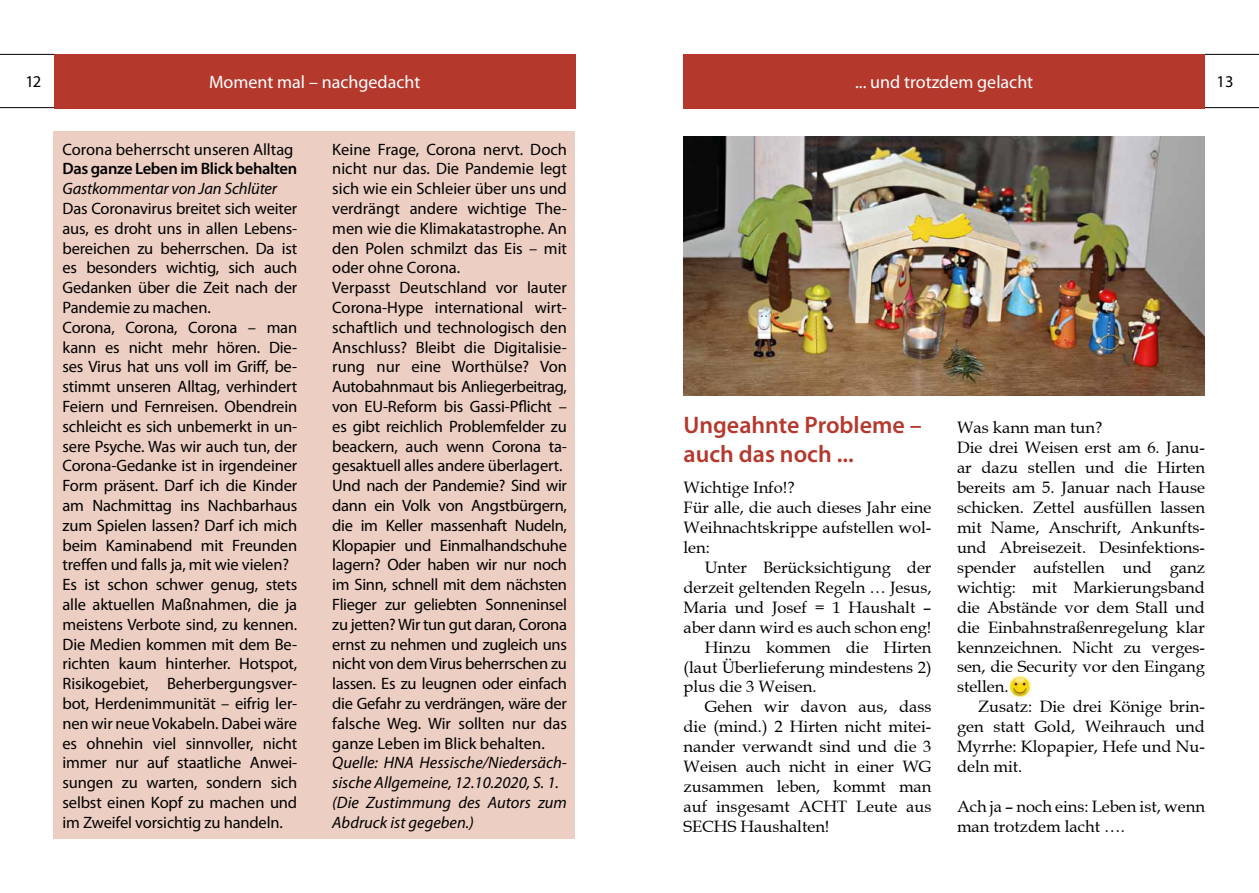
<style>
.page{position:relative;width:1259px;height:893px;background:#fff}
.page>*{position:absolute;margin:0;border:0;box-sizing:border-box;transform-origin:0 0}
.t1{font:600 24px/28.8px "Myriad Pro";color:#b5382d}
.t2{font:18px "Myriad Pro";color:#fff}
.t3{font:16.5px/19.8px "Myriad Pro";letter-spacing:-.01em;color:#000}
.t4{font:16.5px/20px "Book Antiqua";color:#000}
.t5{font:italic 16.5px/19.8px "Myriad Pro";color:#000}
.t6{font:600 16.5px "Myriad Pro";letter-spacing:-.02em;color:#000}
</style>
<div class="page">
<div style="left:54px;top:54px;width:521px;height:54px;background:#b5382d"></div>
<div style="left:683px;top:54px;width:522px;height:54px;background:#b5382d"></div>
<hr style="left:0;top:54px;width:54px;height:1px;background:#000">
<hr style="left:0;top:107px;width:54px;height:1px;background:#000">
<hr style="left:1205px;top:54px;width:54px;height:1px;background:#000">
<hr style="left:1205px;top:107px;width:54px;height:1px;background:#000">
<img style="left:1007px;top:676px;width:24px;height:20px">
<div style="left:54px;top:132px;width:521px;height:707px;background:#eccec3"></div>
<img style="left:683px;top:136px;width:522px;height:259px">
<p class="t3" style="left:26px;top:71px;width:17px">12</p>
<p class="t2" style="left:209px;top:71px;width:213px">Moment mal – nachgedacht</p>
<p class="t2" style="left:855px;top:71px;width:179px">... und trotzdem gelacht</p>
<p class="t3" style="left:1216px;top:71px;width:18px">13</p>
<p class="t3" style="left:63px;top:139px;width:232px">Corona beherrscht unseren Alltag</p>
<p class="t6" style="left:63px;top:158px;width:236px">Das ganze Leben im Blick behalten</p>
<p class="t5" style="left:63px;top:178px;width:216px">Gastkommentar von Jan Schlüter</p>
<p class="t3" style="left:63px;top:198px;width:236px">Das Coronavirus breitet sich weiter aus, es droht uns in allen Lebens&shy;bereichen zu beherrschen. Da ist es besonders wichtig, sich auch<br>Gedanken über die Zeit nach der<br>Pandemie zu machen.<br>Corona, Corona, Corona – man kann es nicht mehr hören. Die&shy;ses Virus hat uns voll im Griff, be&shy;stimmt unseren Alltag, verhindert<br>Feiern und Fernreisen. Obendrein schleicht es sich unbemerkt in un&shy;sere Psyche. Was wir auch tun, der<br>Corona-Gedanke ist in irgendeiner<br>Form präsent. Darf ich die Kinder am Nachmittag ins Nachbarhaus zum Spielen lassen? Darf ich mich beim Kaminabend mit Freunden treffen und falls ja, mit wie vielen?<br>Es ist schon schwer genug, stets alle aktuellen Maßnahmen, die ja meistens Verbote sind, zu kennen.<br>Die Medien kommen mit dem Be&shy;richten kaum hinterher. Hotspot,<br>Risikogebiet, Beherbergungsver&shy;bot, Herdenimmunität – eifrig ler&shy;nen wir neue Vokabeln. Dabei wäre es ohnehin viel sinnvoller, nicht immer nur auf staatliche Anwei&shy;sungen zu warten, sondern sich selbst einen Kopf zu machen und im Zweifel vorsichtig zu handeln.</p>
<p class="t3" style="left:332px;top:139px;width:236px">Keine Frage, Corona nervt. Doch nicht nur das. Die Pandemie legt sich wie ein Schleier über uns und verdrängt andere wichtige The&shy;men wie die Klimakatastrophe. An den Polen schmilzt das Eis – mit oder ohne Corona.<br>Verpasst Deutschland vor lauter<br>Corona-Hype international wirt&shy;schaftlich und technologisch den<br>Anschluss? Bleibt die Digitalisie&shy;rung nur eine Worthülse? Von<br>Autobahnmaut bis Anliegerbeitrag, von EU-Reform bis Gassi-Pflicht – es gibt reichlich Problemfelder zu beackern, auch wenn Corona ta&shy;gesaktuell alles andere überlagert.<br>Und nach der Pandemie? Sind wir dann ein Volk von Angstbürgern, die im Keller massenhaft Nudeln,<br>Klopapier und Einmalhandschuhe lagern? Oder haben wir nur noch im Sinn, schnell mit dem nächsten<br>Flieger zur geliebten Sonneninsel zu jetten? Wir tun gut daran, Corona ernst zu nehmen und zugleich uns nicht von dem Virus beherrschen zu lassen. Es zu leugnen oder einfach die Gefahr zu verdrängen, wäre der falsche Weg. Wir sollten nur das ganze Leben im Blick behalten.</p>
<p class="t5" style="left:332px;top:753px;width:236px">Quelle: HNA Hessische/Niedersäch&shy;sische Allgemeine, 12.10.2020, S. 1. (Die Zustimmung des Autors zum<br>Abdruck ist gegeben.)</p>
<h1 class="t1" style="left:683px;top:410px;width:240px">Ungeahnte Probleme – auch das noch ...</h1>
<p class="t4" style="left:683px;top:478px;width:249px">Wichtige Info!?<br>Für alle, die auch dieses Jahr eine<br>Weihnachtskrippe aufstellen wol&shy;len:</p>
<p class="t4" style="left:705px;top:557px;width:228px">Unter Berücksichtigung der</p>
<p class="t4" style="left:683px;top:577px;width:249px">derzeit geltenden Regeln … Jesus,</p>
<p class="t4" style="left:683px;top:597px;width:249px">Maria und Josef = 1 Haushalt –</p>
<p class="t4" style="left:683px;top:617px;width:249px">aber dann wird es auch schon eng!</p>
<p class="t4" style="left:705px;top:637px;width:228px">Hinzu kommen die Hirten</p>
<p class="t4" style="left:683px;top:657px;width:249px">(laut Überlieferung mindestens 2)</p>
<p class="t4" style="left:683px;top:677px;width:134px">plus die 3 Weisen.</p>
<p class="t4" style="left:705px;top:697px;width:228px">Gehen wir davon aus, dass</p>
<p class="t4" style="left:683px;top:717px;width:249px">die (mind.) 2 Hirten nicht mitei-</p>
<p class="t4" style="left:683px;top:737px;width:249px">nander verwandt sind und die 3</p>
<p class="t4" style="left:683px;top:757px;width:249px">Weisen auch nicht in einer WG</p>
<p class="t4" style="left:683px;top:777px;width:249px">zusammen leben, kommt man</p>
<p class="t4" style="left:683px;top:797px;width:249px">auf insgesamt ACHT Leute aus</p>
<p class="t4" style="left:683px;top:817px;width:148px">SECHS Haushalten!</p>
<p class="t4" style="left:957px;top:418px;width:249px">Was kann man tun?<br>Die drei Weisen erst am 6. Janu&shy;ar dazu stellen und die Hirten bereits am 5. Januar nach Hause schicken. Zettel ausfüllen lassen mit Name, Anschrift, Ankunfts&shy;und Abreisezeit. Desinfektions&shy;spender aufstellen und ganz wichtig: mit Markierungsband die Abstände vor dem Stall und die Einbahnstraßenregelung klar kennzeichnen. Nicht zu verges&shy;sen, die Security vor den Eingang stellen.</p>
<p class="t4" style="left:957px;top:697px;width:249px;text-align:justify;text-indent:21px">Zusatz: Die drei Könige brin&shy;gen statt Gold, Weihrauch und Myrrhe: Klopapier, Hefe und Nu&shy;deln mit.</p>
<p class="t4" style="left:957px;top:797px;width:249px">Ach ja – noch eins: Leben ist, wenn man trotzdem lacht ….</p>
</div>
